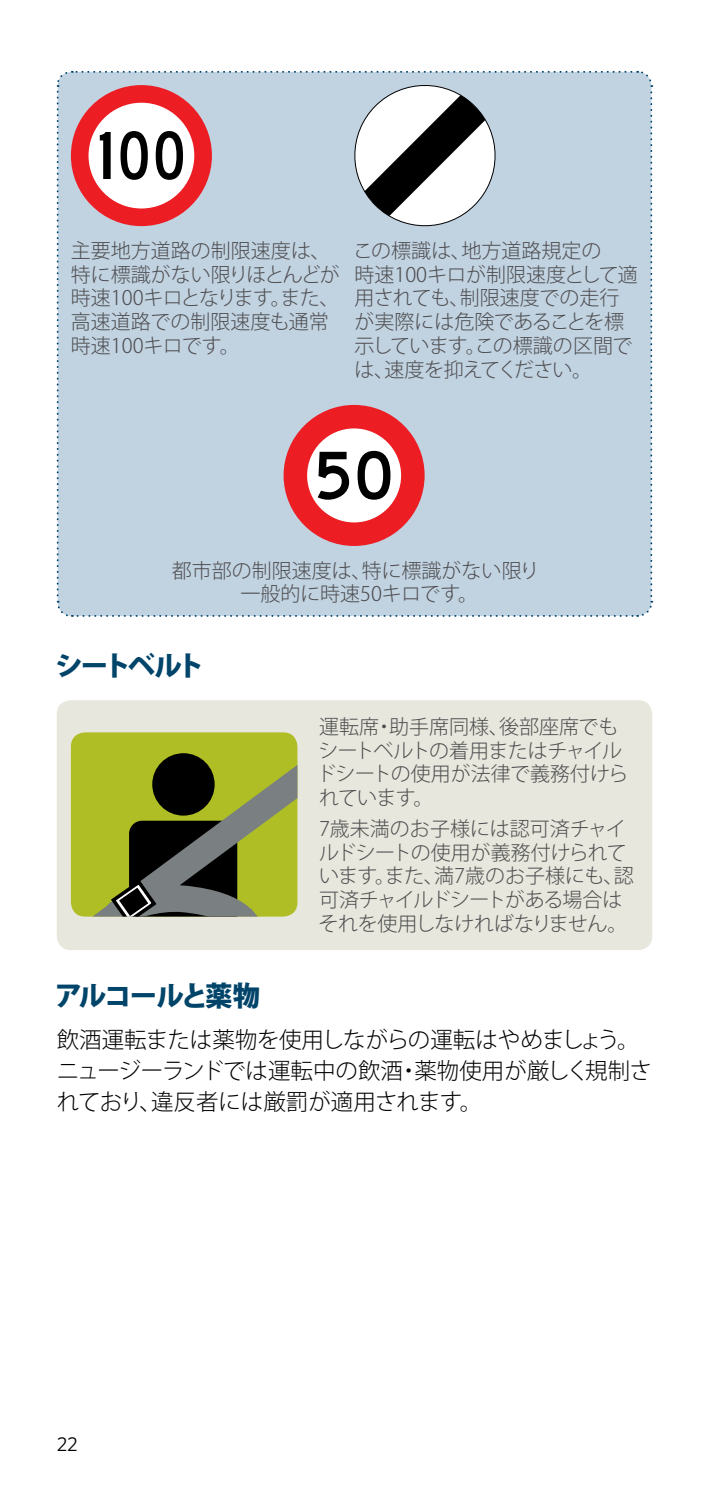
<style>
.page{position:relative;width:709px;height:1489px;background:#fff}
.page>*{position:absolute;margin:0;border:0;box-sizing:border-box;transform-origin:0 0}
.t1{font:800 27.5px "Koz Go Pro";letter-spacing:-.095em;color:#00446a}
.t2{font:300 22.5px/31.2px "Koz Go Pro";color:#000}
.t3{font:300 20px/23.8px "Koz Go Pro";color:#4d4d4f}
.t4{font:20px "Whitney";color:#000}
</style>
<div class="page">
<div style="left:57px;top:700px;width:595px;height:250px;background:#e7e7dd;border-radius:14px"></div>
<svg style="left:56px;top:70px;width:597px;height:547px;background:#c2c6d3"></svg>
<svg style="left:71px;top:732px;width:226px;height:184px;background:#818b2e"></svg>
<p class="t3" style="left:71px;top:239px;width:270px">主要地方道路の制限速度は、特に標識がない限りほとんどが時速100キロとなります。また、高速道路での制限速度も通常時速100キロです。</p>
<p class="t3" style="left:353px;top:239px;width:286px">この標識は、地方道路規定の<br>時速100キロが制限速度として適用されても、制限速度での走行が実際には危険であることを標示しています。この標識の区間では、速度を抑えてください。</p>
<p class="t3" style="left:172px;top:558px;width:369px;text-align:center">都市部の制限速度は、特に標識がない限り一般的に時速50キロです。</p>
<h1 class="t1" style="left:55px;top:648px;width:151px">シートベルト</h1>
<p class="t3" style="left:316px;top:714px;width:313px">運転席・助手席同様、後部座席でもシートベルトの着用またはチャイルドシートの使用が法律で義務付けられています。</p>
<p class="t3" style="left:318px;top:816px;width:317px">7歳未満のお子様には認可済チャイルドシートの使用が義務付けられています。また、満7歳のお子様にも、認可済チャイルドシートがある場合はそれを使用しなければなりません。</p>
<h1 class="t1" style="left:55px;top:977px;width:207px">アルコールと薬物</h1>
<p class="t2" style="left:57px;top:1023px;width:597px">飲酒運転または薬物を使用しながらの運転はやめましょう。ニュージーランドでは運転中の飲酒・薬物使用が厳しく規制されており、違反者には厳罰が適用されます。</p>
<p class="t4" style="left:57px;top:1430px;width:23px">22</p>
</div>
